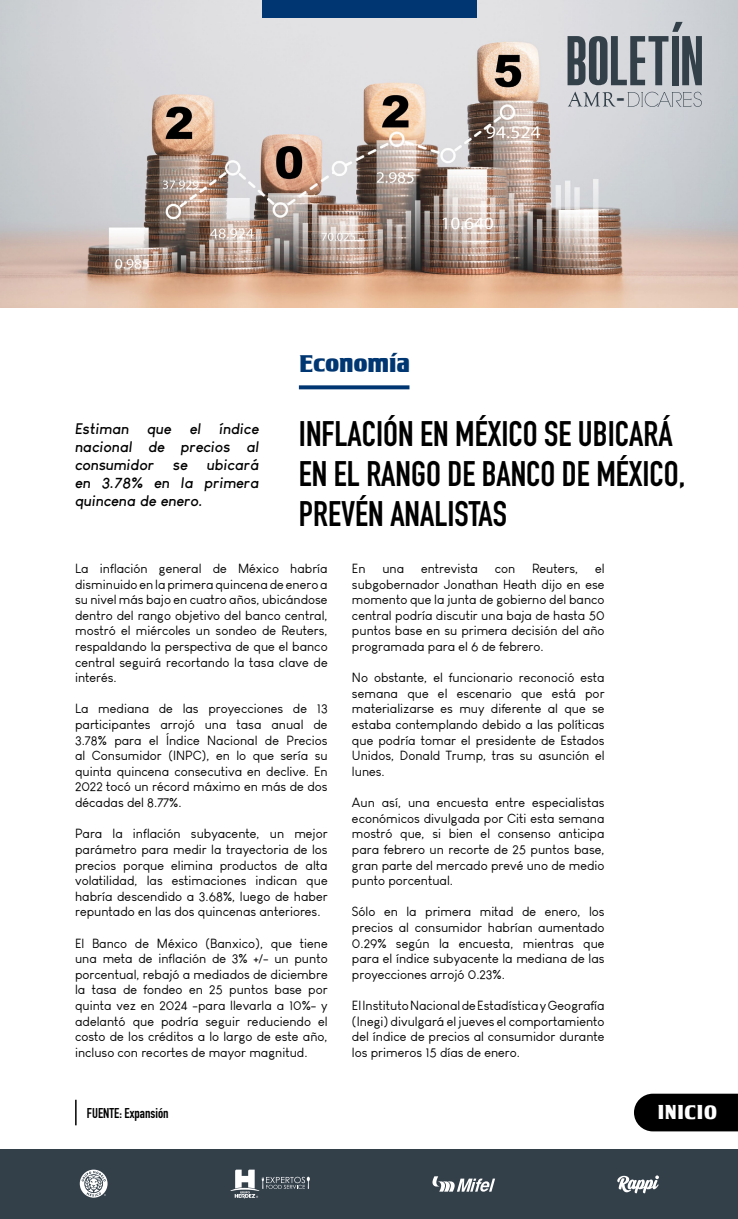
<style>
.page{position:relative;width:738px;height:1219px;background:#fff}
.page>*{position:absolute;margin:0;border:0;box-sizing:border-box;transform-origin:0 0}
.t1{font:55px "Pirrata";color:#33404a}
.t2{font:700 35px/40px "DIN Condensed";color:#000}
.t3{font:25px "Tobago Poster";color:#003671}
.t4{font:23.1px "Pirrata";color:#33404a}
.t5{font:20px "Tobago Poster";letter-spacing:.05em;color:#fff}
.t6{font:italic 700 15px/18px "Louis George Cafe";letter-spacing:.01em;color:#000;text-align:justify}
.t7{font:700 14px "DIN Condensed";color:#000}
.t8{font:13px/15.6px "Louis George Cafe";color:#000;text-align:justify}
</style>
<div class="page">
<img style="left:0;top:0;width:737px;height:308px">
<div style="left:0;top:1149px;width:737px;height:70px;background:#33404a"></div>
<svg style="left:80px;top:1170px;width:27px;height:28px"></svg>
<svg style="left:617px;top:1175px;width:41px;height:18px"></svg>
<svg style="left:230px;top:1170px;width:79px;height:28px"></svg>
<svg style="left:432px;top:1176px;width:62px;height:16px"></svg>
<div style="left:261px;top:0;width:215px;height:17px;background:#003671"></div>
<svg style="left:298px;top:385px;width:111px;height:4px"></svg>
<hr style="left:75px;top:1100px;width:2px;height:25px;background:#000">
<div style="left:634px;top:1094px;width:103px;height:37px;background:#000"></div>
<svg style="left:567px;top:92px;width:48px;height:15px"></svg>
<svg style="left:627px;top:92px;width:74px;height:15px"></svg>
<svg style="left:671px;top:22px;width:11px;height:10px"></svg>
<h1 class="t1" style="left:565px;top:32px;width:139px">BOLETIN</h1>
<h3 class="t4" style="left:616px;top:86px;width:10px">-</h3>
<p class="t6" style="left:75px;top:420px;width:185px">Estiman que el índice nacional de precios al consumidor</p>
<p class="t6" style="left:75px;top:456px;width:185px;text-indent:132px">ubicará en 3.78% en la primera quincena de enero.</p>
<p class="t6" style="left:173px;top:456px;width:16px">se</p>
<h3 class="t3" style="left:298px;top:348px;width:112px">Economía</h3>
<h2 class="t2" style="left:298px;top:413px;width:387px">INFLACIÓN EN MÉXICO SE UBICARÁ<br>EN EL RANGO DE BANCO DE MÉXICO,<br>PREVÉN ANALISTAS</h2>
<p class="t8" style="left:75px;top:561px;width:254px">La inflación general de México habría disminuido en la primera quincena de enero a su nivel más bajo en cuatro años, ubicándose dentro del rango objetivo del banco central, mostró el miércoles un sondeo de Reuters, respaldando la perspectiva de que el banco central seguirá recortando la tasa clave de interés.</p>
<p class="t8" style="left:75px;top:701px;width:254px">La mediana de las proyecciones de 13 participantes arrojó una tasa anual de 3.78% para el Índice Nacional de Precios al Consumidor (INPC), en lo que sería su quinta quincena consecutiva en declive. En 2022 tocó un récord máximo en más de dos décadas del 8.77%.</p>
<p class="t8" style="left:75px;top:826px;width:254px">Para la inflación subyacente, un mejor parámetro para medir la trayectoria de los precios porque elimina productos de alta volatilidad, las estimaciones indican que habría descendido a 3.68%, luego de haber repuntado en las dos quincenas anteriores.</p>
<p class="t8" style="left:75px;top:935px;width:254px">El Banco de México (Banxico), que tiene una meta de inflación de 3% +/- un punto porcentual, rebajó a mediados de diciembre la tasa de fondeo en 25 puntos base por quinta vez en 2024 -para llevarla a 10%- y adelantó que podría seguir reduciendo el costo de los créditos a lo largo de este año, incluso con recortes de mayor magnitud.</p>
<p class="t8" style="left:352px;top:561px;width:254px;text-indent:243px">el subgobernador Jonathan Heath dijo en ese momento que la junta de gobierno del banco central podría discutir una baja de hasta 50 puntos base en su primera decisión del año programada para el 6 de febrero.</p>
<p class="t8" style="left:352px;top:670px;width:254px">No obstante, el funcionario reconoció esta semana que el escenario que está por materializarse es muy diferente al que se estaba contemplando debido a las políticas que podría tomar el presidente de Estados Unidos, Donald Trump, tras su asunción el lunes.</p>
<p class="t8" style="left:352px;top:795px;width:254px">Aun así, una encuesta entre especialistas económicos divulgada por Citi esta semana mostró que, si bien el consenso anticipa para febrero un recorte de 25 puntos base, gran parte del mercado prevé uno de medio punto porcentual.</p>
<p class="t8" style="left:352px;top:904px;width:254px">Sólo en la primera mitad de enero, los precios al consumidor habrían aumentado 0.29% según la encuesta, mientras que para el índice subyacente la mediana de las proyecciones arrojó 0.23%.</p>
<p class="t8" style="left:352px;top:997px;width:254px">El Instituto Nacional de Estadística y Geografía (Inegi) divulgará el jueves el comportamiento del índice de precios al consumidor durante los primeros 15 días de enero.</p>
<p class="t8" style="left:352px;top:561px;width:15px">En</p>
<p class="t8" style="left:382px;top:561px;width:23px">una</p>
<p class="t8" style="left:420px;top:561px;width:58px">entrevista</p>
<p class="t8" style="left:494px;top:561px;width:22px">con</p>
<p class="t8" style="left:531px;top:561px;width:48px">Reuters,</p>
<p class="t7" style="left:87px;top:1104px;width:83px">FUENTE: Expansión</p>
<h3 class="t5" style="left:656px;top:1100px;width:60px">INICIO</h3>
</div>
